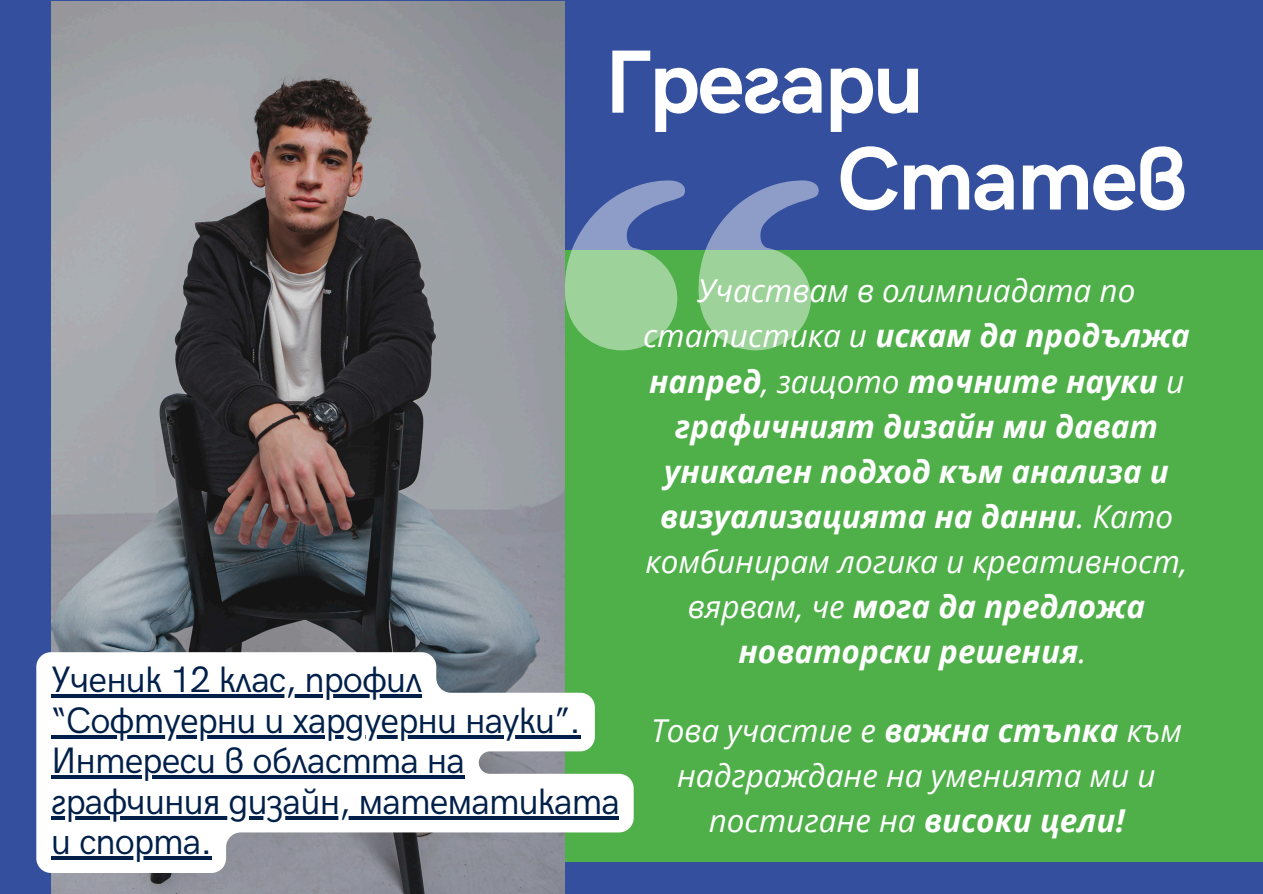
<style>
.page{position:relative;width:1263px;height:894px;background:#fff}
.page>*{position:absolute;margin:0;border:0;box-sizing:border-box;transform-origin:0 0}
.t1{font:700 90px/96.8px "HK Grotesk";letter-spacing:-.025em;color:#fff}
.t2{font:36.9px "HK Grotesk";letter-spacing:-.025em;color:#001f49}
.t3{font:italic 700 31.5px/45px "Open Sans";color:#fff;text-align:center}
.t4{font:italic 31.5px/45px "Open Sans";color:#fff;text-align:center}
.s1{font-weight:400}
.s2{font-weight:700}
</style>
<div class="page">
<div style="left:0;top:0;width:1263px;height:893px;background:#334f9d"></div>
<div style="left:294px;top:250px;width:969px;height:611px;background:#4fb049"></div>
<svg style="left:565px;top:180px;width:254px;height:170px"></svg>
<img style="left:51px;top:2px;width:514px;height:891px">
<svg style="left:36px;top:652px;width:598px;height:220px;background:#d8e0db"></svg>
<hr style="left:51px;top:694px;width:371px;height:3px;background:#001f49">
<svg style="left:51px;top:734px;width:529px;height:4px;background:#62758f"></svg>
<hr style="left:51px;top:775px;width:413px;height:3px;background:#001f49">
<svg style="left:51px;top:815px;width:568px;height:4px;background:#586c88"></svg>
<hr style="left:51px;top:856px;width:160px;height:3px;background:#001f49">
<p class="t1" style="left:837px;top:37px;width:352px;text-indent:-233px">Грегари<br>Статев</p>
<p class="t2" style="left:51px;top:658px;width:373px">Ученик 12 клас, профил</p>
<p class="t2" style="left:51px;top:699px;width:531px">“Софтуерни и хардуерни науки”.</p>
<h2 class="t2" style="left:51px;top:739px;width:415px">Интереси в областта на</h2>
<p class="t2" style="left:51px;top:780px;width:570px">графчиния дизайн, математиката</p>
<p class="t2" style="left:51px;top:820px;width:163px">и спорта.</p>
<h1 class="t3" style="left:643px;top:267px;width:548px"><span class="s1">Участвам в олимпиадата по статистика и</span> искам да продължа напред<span class="s1">, защото</span> точните науки <span class="s1">и </span>графичният дизайн ми дават уникален подход към анализа и визуализацията на данни<span class="s1">. Като комбинирам логика и креативност, вярвам, че</span> мога да предложа новаторски решения<span class="s1">.</span></h1>
<p class="t4" style="left:651px;top:706px;width:533px">Това участие е <span class="s2">важна стъпка</span> към надграждане на уменията ми и постигане на <span class="s2">високи цели!</span></p>
</div>
